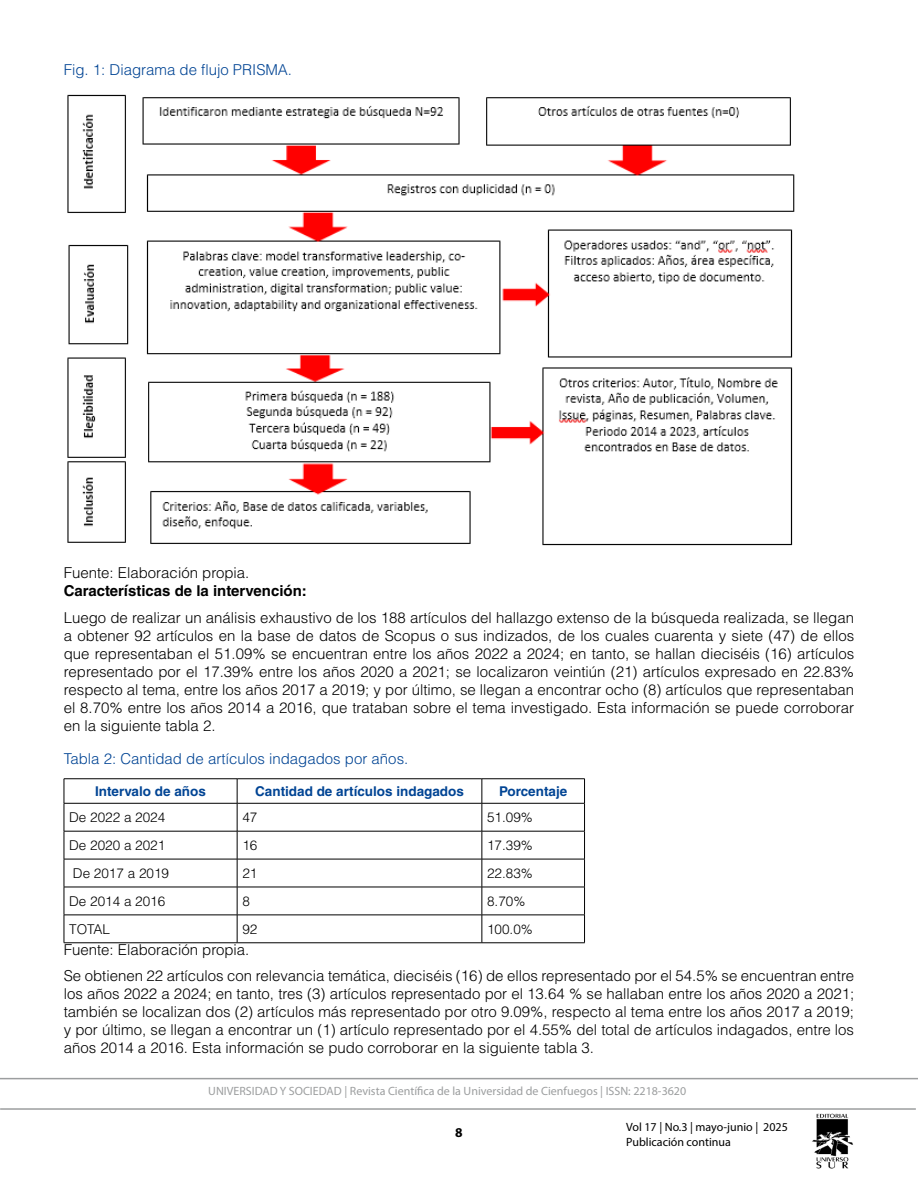
<style>
.page{position:relative;width:918px;height:1188px;background:#fff}
.page>*{position:absolute;margin:0;border:0;box-sizing:border-box;transform-origin:0 0}
.t1{font:300 15px/18px "Helvetica LT Std";color:#000;text-align:justify}
.t2{font:300 15px "Helvetica LT Std";color:#004494}
.t3{font:700 15px "Helvetica LT Std";color:#000}
.t4{font:300 13.5px "Helvetica LT Std";color:#000}
.t5{font:700 13.5px "Helvetica LT Std";color:#004494}
.t6{font:700 13.5px "Myriad Pro";color:#000}
.t7{font:12px "Myriad Pro";color:#9c9e9f}
.t8{font:12px/14.4px "Myriad Pro";color:#000}
</style>
<div class="page">
<hr style="left:0;top:1108px;width:916px;height:2px;background:#9c9e9f">
<img style="left:812px;top:1113px;width:41px;height:56px">
<hr style="left:0;top:1078px;width:918px;height:1px;background:#9c9e9f">
<hr style="left:64px;top:779px;width:173px;height:1px;background:#000">
<hr style="left:237px;top:779px;width:245px;height:1px;background:#000">
<hr style="left:482px;top:779px;width:103px;height:1px;background:#000">
<hr style="left:64px;top:803px;width:173px;height:1px;background:#000">
<hr style="left:237px;top:803px;width:245px;height:1px;background:#000">
<hr style="left:482px;top:803px;width:103px;height:1px;background:#000">
<hr style="left:64px;top:831px;width:173px;height:1px;background:#000">
<hr style="left:237px;top:831px;width:245px;height:1px;background:#000">
<hr style="left:482px;top:831px;width:103px;height:1px;background:#000">
<hr style="left:64px;top:859px;width:173px;height:1px;background:#000">
<hr style="left:237px;top:859px;width:245px;height:1px;background:#000">
<hr style="left:482px;top:859px;width:103px;height:1px;background:#000">
<hr style="left:64px;top:887px;width:173px;height:1px;background:#000">
<hr style="left:237px;top:887px;width:245px;height:1px;background:#000">
<hr style="left:482px;top:887px;width:103px;height:1px;background:#000">
<hr style="left:64px;top:915px;width:173px;height:1px;background:#000">
<svg style="left:64px;top:779px;width:1px;height:164px"></svg>
<hr style="left:237px;top:915px;width:245px;height:1px;background:#000">
<svg style="left:237px;top:779px;width:1px;height:164px"></svg>
<hr style="left:482px;top:915px;width:103px;height:1px;background:#000">
<svg style="left:482px;top:779px;width:1px;height:164px"></svg>
<svg style="left:584px;top:780px;width:1px;height:163px"></svg>
<hr style="left:64px;top:943px;width:173px;height:1px;background:#000">
<hr style="left:237px;top:943px;width:245px;height:1px;background:#000">
<hr style="left:482px;top:943px;width:103px;height:1px;background:#000">
<img style="left:67px;top:94px;width:728px;height:452px">
<p class="t2" style="left:64px;top:60px;width:230px">Fig. 1: Diagrama de flujo PRISMA.</p>
<p class="t1" style="left:64px;top:564px;width:187px">Fuente: Elaboración propia.</p>
<p class="t3" style="left:64px;top:582px;width:245px">Características de la intervención:</p>
<p class="t1" style="left:64px;top:608px;width:792px">Luego de realizar un análisis exhaustivo de los 188 artículos del hallazgo extenso de la búsqueda realizada, se llegan a obtener 92 artículos en la base de datos de Scopus o sus indizados, de los cuales cuarenta y siete (47) de ellos que representaban el 51.09% se encuentran entre los años 2022 a 2024; en tanto, se hallan dieciséis (16) artículos representado por el 17.39% entre los años 2020 a 2021; se localizaron veintiún (21) artículos expresado en 22.83% respecto al tema, entre los años 2017 a 2019; y por último, se llegan a encontrar ocho (8) artículos que representaban el 8.70% entre los años 2014 a 2016, que trataban sobre el tema investigado. Esta información se puede corroborar en la siguiente tabla 2.</p>
<p class="t2" style="left:64px;top:749px;width:346px">Tabla 2: Cantidad de artículos indagados por años.</p>
<p class="t5" style="left:95px;top:783px;width:112px">Intervalo de años</p>
<p class="t5" style="left:255px;top:783px;width:210px">Cantidad de artículos indagados</p>
<p class="t5" style="left:499px;top:783px;width:70px">Porcentaje</p>
<p class="t4" style="left:69px;top:809px;width:98px">De 2022 a 2024</p>
<p class="t4" style="left:242px;top:809px;width:17px">47</p>
<p class="t4" style="left:487px;top:809px;width:47px">51.09%</p>
<p class="t4" style="left:69px;top:837px;width:98px">De 2020 a 2021</p>
<p class="t4" style="left:242px;top:837px;width:17px">16</p>
<p class="t4" style="left:487px;top:837px;width:47px">17.39%</p>
<p class="t4" style="left:73px;top:865px;width:98px">De 2017 a 2019</p>
<p class="t4" style="left:242px;top:865px;width:17px">21</p>
<p class="t4" style="left:487px;top:865px;width:47px">22.83%</p>
<p class="t4" style="left:69px;top:893px;width:98px">De 2014 a 2016</p>
<p class="t4" style="left:242px;top:893px;width:9px">8</p>
<p class="t4" style="left:487px;top:893px;width:40px">8.70%</p>
<p class="t4" style="left:69px;top:920px;width:42px">TOTAL</p>
<p class="t4" style="left:242px;top:920px;width:17px">92</p>
<p class="t4" style="left:487px;top:920px;width:47px">100.0%</p>
<p class="t1" style="left:64px;top:936px;width:792px;line-height:26.5px">Fuente: Elaboración propia.<br>Se obtienen 22 artículos con relevancia temática, dieciséis (16) de ellos representado por el 54.5% se encuentran entre</p>
<p class="t1" style="left:64px;top:985px;width:792px">los años 2022 a 2024; en tanto, tres (3) artículos representado por el 13.64 % se hallaban entre los años 2020 a 2021; también se localizan dos (2) artículos más representado por otro 9.09%, respecto al tema entre los años 2017 a 2019; y por último, se llegan a encontrar un (1) artículo representado por el 4.55% del total de artículos indagados, entre los años 2014 a 2016. Esta información se pudo corroborar en la siguiente tabla 3.</p>
<p class="t7" style="left:208px;top:1083px;width:479px">UNIVERSIDAD Y SOCIEDAD | Revista Científica de la Universidad de Cienfuegos | ISSN: 2218-3620</p>
<p class="t6" style="left:455px;top:1124px;width:9px">8</p>
<p class="t8" style="left:626px;top:1120px;width:163px">Vol 17 | No.3 | mayo-junio | 2025<br>Publicación continua</p>
</div>
